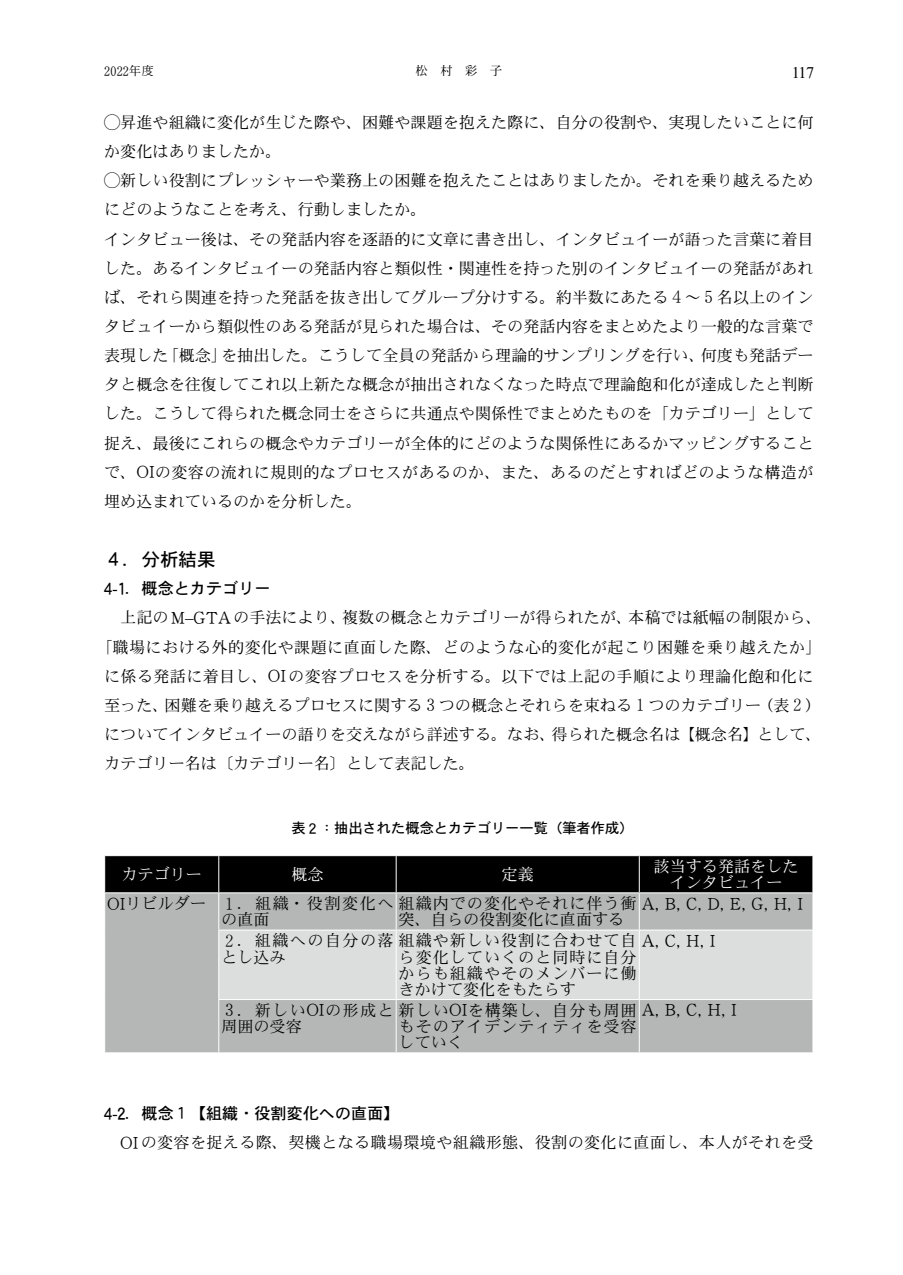
<style>
.page{position:relative;width:903px;height:1275px;background:#fff}
.page>*{position:absolute;margin:0;border:0;box-sizing:border-box;transform-origin:0 0}
.t1{font:18.72px "DFHS Mincho Pro 5 W3";color:#000;scale:.91 1}
.t2{font:18.55px "DFHS Gothic Pro 5 W5";color:#000}
.t3{font:16.1px/29.2px "DFHS Mincho Pro 5 W3";color:#000}
.t4{font:16.1px/16.1px "DFHS Mincho Pro 5 W3";letter-spacing:.06em;color:#000}
.t5{font:16.1px "DFHS Mincho Pro 5 W3";letter-spacing:.02em;color:#000}
.t6{font:16.1px "DFHS Mincho Pro 5 W3";letter-spacing:.025em;color:#000}
.t7{font:16.1px "DFHS Gothic Pro 5 W5";color:#000}
.t8{font:16.1px/16.1px "DFHS Mincho Pro 5 W3";color:#fff;text-align:center}
.t9{font:16.1px "Times New Roman";color:#000}
.t10{font:14.7px "DFHS Mincho Pro 5 W3";color:#000;scale:.82 1}
.t11{font:14.17px "DFHS Gothic Pro 5 W5";color:#000}
.t12{font:12.42px "DFHS Mincho Pro 5 W3";color:#000}
.s1{font-size:12.42px}
.s2{font-size:16.62px}
.s3{font-size:18.72px}
.s4{font-size:19.07px}
.s5{font-size:14.7px}
</style>
<div class="page">
<div style="left:105px;top:856px;width:707px;height:36px;background:#000"></div>
<div style="left:105px;top:893px;width:707px;height:159px;background:#b5b6b6"></div>
<div style="left:219px;top:930px;width:593px;height:69px;background:#dcdddd"></div>
<hr style="left:218px;top:856px;width:1px;height:36px;background:#fff">
<hr style="left:396px;top:856px;width:1px;height:36px;background:#fff">
<hr style="left:639px;top:856px;width:1px;height:36px;background:#fff">
<hr style="left:218px;top:893px;width:1px;height:36px;background:#fff">
<hr style="left:396px;top:893px;width:1px;height:36px;background:#fff">
<hr style="left:639px;top:893px;width:1px;height:36px;background:#fff">
<hr style="left:218px;top:929px;width:178px;height:1px;background:#fff">
<hr style="left:218px;top:930px;width:1px;height:69px;background:#fff">
<hr style="left:396px;top:929px;width:243px;height:1px;background:#fff">
<hr style="left:396px;top:930px;width:1px;height:69px;background:#fff">
<hr style="left:639px;top:929px;width:174px;height:1px;background:#fff">
<hr style="left:639px;top:930px;width:1px;height:69px;background:#fff">
<hr style="left:218px;top:999px;width:178px;height:1px;background:#fff">
<hr style="left:218px;top:1000px;width:1px;height:52px;background:#fff">
<hr style="left:396px;top:999px;width:243px;height:1px;background:#fff">
<hr style="left:396px;top:1000px;width:1px;height:52px;background:#fff">
<hr style="left:639px;top:999px;width:174px;height:1px;background:#fff">
<hr style="left:639px;top:1000px;width:1px;height:52px;background:#fff">
<p class="t10" style="left:104px;top:62px;width:62px">2022<span class="s1">年度</span></p>
<p class="t12" style="left:415px;top:64px;width:88px">松　村　彩　子</p>
<p class="t9" style="left:792px;top:61px;width:24px">117</p>
<p class="t3" style="left:104px;top:107px;width:711px">◯昇進や組織に変化が生じた際や、困難や課題を抱えた際に、自分の役割や、実現したいことに何か変化はありましたか。<br>◯新しい役割にプレッシャーや業務上の困難を抱えたことはありましたか。それを乗り越えるためにどのようなことを考え、行動しましたか。<br>インタビュー後は、その発話内容を逐語的に文章に書き出し、インタビュイーが語った言葉に着目した。あるインタビュイーの発話内容と類似性・関連性を持った別のインタビュイーの発話があれば、それら関連を持った発話を抜き出してグループ分けする。約半数にあたる<span class="s2">４</span>～<span class="s2">５</span>名以上のインタビュイーから類似性のある発話が見られた場合は、その発話内容をまとめたより一般的な言葉で表現した「概念」を抽出した。こうして全員の発話から理論的サンプリングを行い、何度も発話データと概念を往復してこれ以上新たな概念が抽出されなくなった時点で理論飽和化が達成したと判断した。こうして得られた概念同士をさらに共通点や関係性でまとめたものを「カテゴリー」として捉え、最後にこれらの概念やカテゴリーが全体的にどのような関係性にあるかマッピングすることで、<span class="s3">OI</span>の変容の流れに規則的なプロセスがあるのか、また、あるのだとすればどのような構造が埋め込まれているのかを分析した。</p>
<p class="t2" style="left:104px;top:549px;width:113px"><span class="s4">４</span>．分析結果</p>
<p class="t7" style="left:104px;top:580px;width:168px"><span class="s4">4</span><span class="s3">-</span><span class="s4">1</span>．概念とカテゴリー</p>
<p class="t3" style="left:120px;top:603px;width:703px">上記の<span class="s3">M‒GTA</span>の手法により、複数の概念とカテゴリーが得られたが、本稿では紙幅の制限から、</p>
<p class="t6" style="left:96px;top:638px;width:727px">「職場における外的変化や課題に直面した際、どのような心的変化が起こり困難を乗り越えたか」</p>
<p class="t5" style="left:104px;top:667px;width:711px">に係る発話に着目し、<span class="s3">OI</span>の変容プロセスを分析する。以下では上記の手順により理論化飽和化に</p>
<p class="t3" style="left:104px;top:690px;width:719px">至った、困難を乗り越えるプロセスに関する<span class="s2">３</span>つの概念とそれらを束ねる<span class="s2">１</span>つのカテゴリー（表<span class="s2">２</span>）</p>
<p class="t3" style="left:104px;top:719px;width:719px">についてインタビュイーの語りを交えながら詳述する。なお、得られた概念名は【概念名】として、</p>
<p class="t3" style="left:104px;top:748px;width:372px">カテゴリー名は〔カテゴリー名〕として表記した。</p>
<p class="t11" style="left:291px;top:820px;width:344px">表<span class="s5">２</span>：抽出された概念とカテゴリー一覧（筆者作成）</p>
<p class="t8" style="left:121px;top:866px;width:82px">カテゴリー</p>
<p class="t8" style="left:291px;top:866px;width:34px">概念</p>
<p class="t8" style="left:502px;top:866px;width:34px">定義</p>
<p class="t8" style="left:653px;top:858px;width:147px">該当する発話をしたインタビュイー</p>
<p class="t4" style="left:221px;top:895px;width:417px;text-indent:-114px"><span class="s3">OI</span>リビルダー <span class="s2">１</span>．組織・役割変化へ組織内での変化やそれに伴う衝の直面</p>
<p class="t1" style="left:642px;top:893px;width:179px">A, B, C, D, E, G, H, I</p>
<p class="t3" style="left:399px;top:905px;width:227px">突、自らの役割変化に直面する</p>
<p class="t4" style="left:221px;top:932px;width:417px"><span class="s2">２</span>．組織への自分の落組織や新しい役割に合わせて自とし込み</p>
<p class="t1" style="left:642px;top:930px;width:83px">A, C, H, I</p>
<p class="t3" style="left:399px;top:948px;width:240px;line-height:16.1px;text-align:justify">ら変化していくのと同時に自分からも組織やそのメンバーに働きかけて変化をもたらす</p>
<p class="t4" style="left:221px;top:1002px;width:417px"><span class="s2">３</span>．新しい<span class="s3">OI</span>の形成と新しい<span class="s3">OI</span>を構築し、自分も周囲周囲の受容</p>
<p class="t1" style="left:642px;top:1000px;width:106px">A, B, C, H, I</p>
<p class="t4" style="left:399px;top:1018px;width:240px">もそのアイデンティティを受容していく</p>
<p class="t7" style="left:104px;top:1104px;width:297px"><span class="s4">4</span><span class="s3">-</span><span class="s4">2</span>．概念<span class="s2">１</span>【組織・役割変化への直面】</p>
<p class="t5" style="left:120px;top:1133px;width:695px"><span class="s3">OI</span>の変容を捉える際、契機となる職場環境や組織形態、役割の変化に直面し、本人がそれを受</p>
</div>
